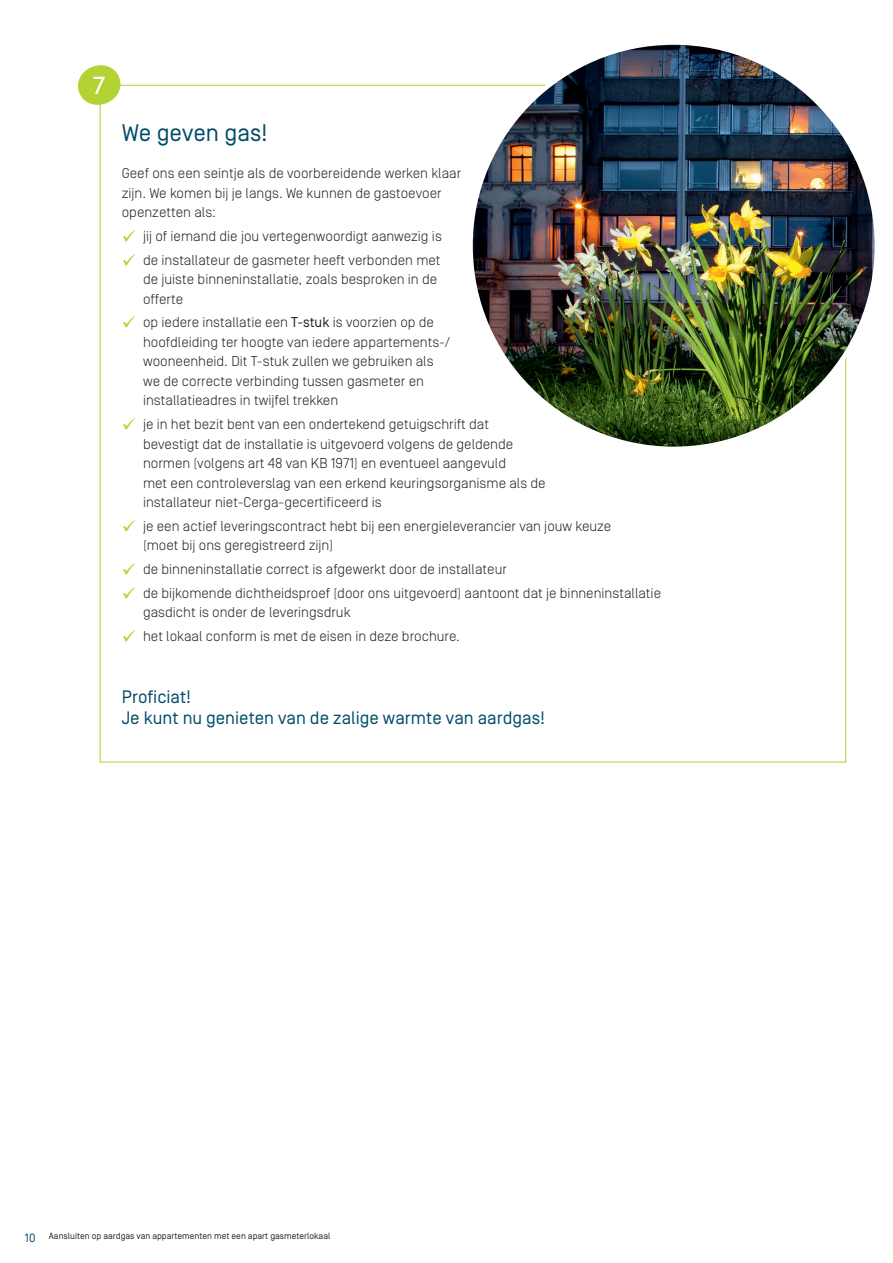
<style>
.page{position:relative;width:893px;height:1263px;background:#fff}
.page>*{position:absolute;margin:0;border:0;box-sizing:border-box;transform-origin:0 0}
.t1{font:24px "Simplon BP Regular";letter-spacing:-.005em;color:#004b68}
.t2{font:24px "Trebuchet MS";color:#fff}
.t3{font:18px/21px "Simplon BP Regular";color:#004b68}
.t4{font:300 14.25px/19.5px "Simplon BP";color:#231f20}
.t5{font:9px "Simplon BP Regular";color:#231f20}
.s1{color:#b3d234}
.s2{font-family:"Simplon BP Regular";font-weight:400}
.s3{font-size:12px;color:#004b68}
</style>
<div class="page">
<svg style="left:99px;top:85px;width:747px;height:678px"></svg>
<img style="left:470px;top:43px;width:407px;height:406px;border-radius:203px">
<svg style="left:78px;top:65px;width:42px;height:40px"></svg>
<h1 class="t2" style="left:93px;top:71px;width:14px">7</h1>
<h1 class="t1" style="left:122px;top:119px;width:148px">We geven gas!</h1>
<p class="t4" style="left:122px;top:163px;width:341px">Geef ons een seintje als de voorbereidende werken klaar zijn. We komen bij je langs. We kunnen de gastoevoer openzetten als:</p>
<p class="t4" style="left:122px;top:226px;width:322px"><span class="s1">✓</span> jij of iemand die jou vertegenwoordigt aanwezig is</p>
<p class="t4" style="left:143px;top:250px;width:299px;text-indent:-21px"><span class="s1">✓</span> de installateur de gasmeter heeft verbonden met de juiste binneninstallatie, zoals besproken in de offerte</p>
<p class="t4" style="left:143px;top:312px;width:308px;text-indent:-21px"><span class="s1">✓</span> op iedere installatie een <span class="s2">T-stuk</span> is voorzien op de hoofdleiding ter hoogte van iedere appartements-/ wooneenheid. Dit T-stuk zullen we gebruiken als we de correcte verbinding tussen gasmeter en installatieadres in twijfel trekken</p>
<p class="t4" style="left:143px;top:414px;width:404px;text-indent:-21px"><span class="s1">✓</span> je in het bezit bent van een ondertekend getuigschrift dat bevestigt dat de installatie is uitgevoerd volgens de geldende normen (volgens art 48 van KB 1971) en eventueel aangevuld<br>met een controleverslag van een erkend keuringsorganisme als de installateur niet-Cerga-gecertificeerd is</p>
<p class="t4" style="left:143px;top:516px;width:470px;text-indent:-21px"><span class="s1">✓</span> je een actief leveringscontract hebt bij een energieleverancier van jouw keuze (moet bij ons geregistreerd zijn)</p>
<p class="t4" style="left:122px;top:559px;width:387px"><span class="s1">✓</span> de binneninstallatie correct is afgewerkt door de installateur</p>
<p class="t4" style="left:143px;top:583px;width:520px;text-indent:-21px"><span class="s1">✓</span> de bijkomende dichtheidsproef (door ons uitgevoerd) aantoont dat je binneninstallatie gasdicht is onder de leveringsdruk</p>
<p class="t4" style="left:122px;top:626px;width:340px"><span class="s1">✓</span> het lokaal conform is met de eisen in deze brochure.</p>
<p class="t3" style="left:122px;top:686px;width:425px">Proficiat!<br>Je kunt nu genieten van de zalige warmte van aardgas!</p>
<p class="t5" style="left:25px;top:1231px;width:307px"><span class="s3">10</span> Aansluiten op aardgas van appartementen met een apart gasmeterlokaal</p>
</div>
